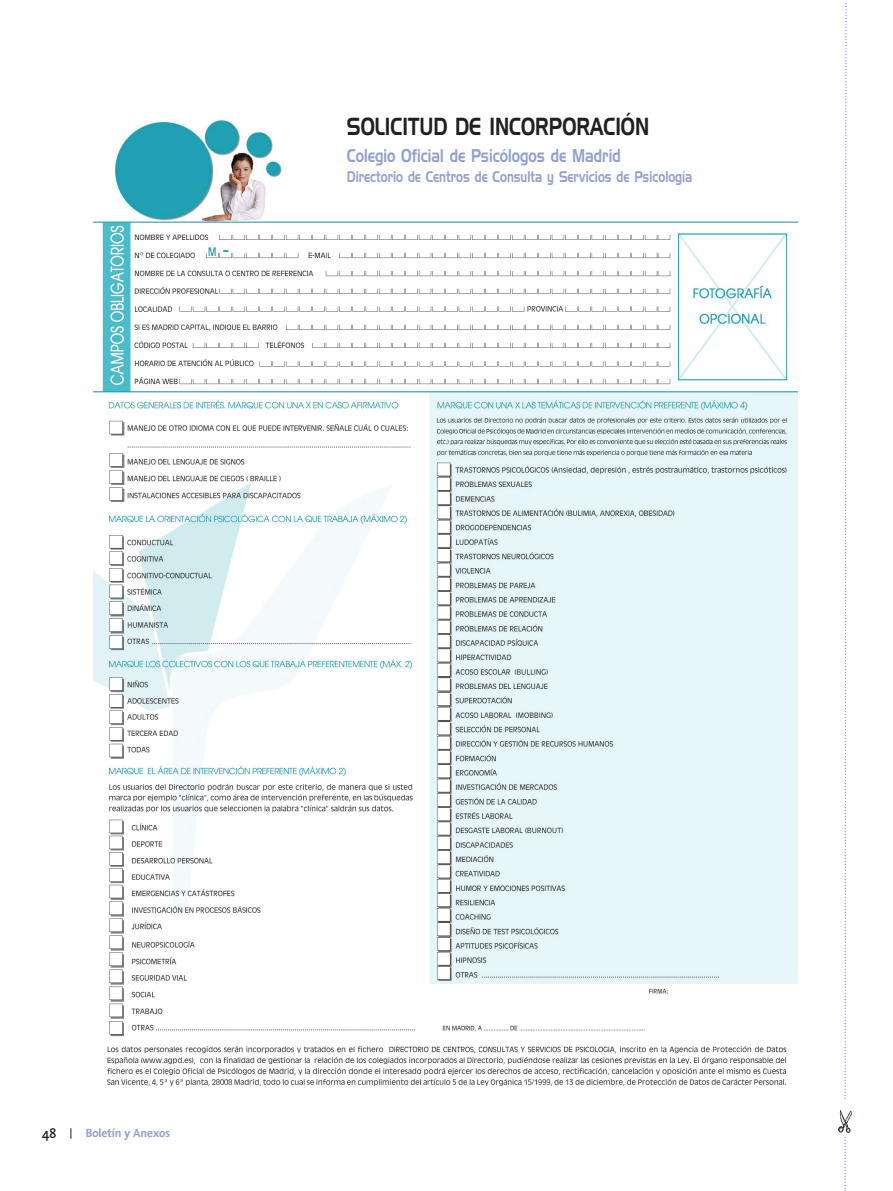
<style>
.page{position:relative;width:893px;height:1191px;background:#fff}
.page>*{position:absolute;margin:0;border:0;box-sizing:border-box;transform-origin:0 0}
.t1{font:24px "Handel Gothic BT";color:#231f20;scale:.76 1}
.t2{font:18px "Handel Gothic BT";color:#94a0d0;scale:.76 1}
.t3{font:15px "Handel Gothic BT";color:#94a0d0;scale:.76 1}
.t4{font:600 13.5px "Thesis Sans";color:#231f20}
.t5{font:700 12px "Thesis Sans";color:#94a0d0}
</style>
<div class="page">
<img style="left:94px;top:120px;width:703px;height:966px">
<div style="left:347px;top:118px;width:461px;height:95px;background:#fff"></div>
<svg style="left:844px;top:1px;width:3px;height:1190px"></svg>
<div style="left:833px;top:1100px;width:24px;height:35px;background:#fff"></div>
<img style="left:838px;top:1110px;width:14px;height:23px">
<p class="t1" style="left:347px;top:118px;width:399px">SOLICITUD DE INCORPORACIÓN</p>
<p class="t2" style="left:347px;top:150px;width:362px">Colegio Oficial de Psicólogos de Madrid</p>
<p class="t3" style="left:347px;top:171px;width:456px">Directorio de Centros de Consulta y Servicios de Psicología</p>
<p class="t4" style="left:42px;top:1128px;width:15px">48</p>
<p class="t5" style="left:86px;top:1128px;width:86px">Boletín y Anexos</p>
</div>
